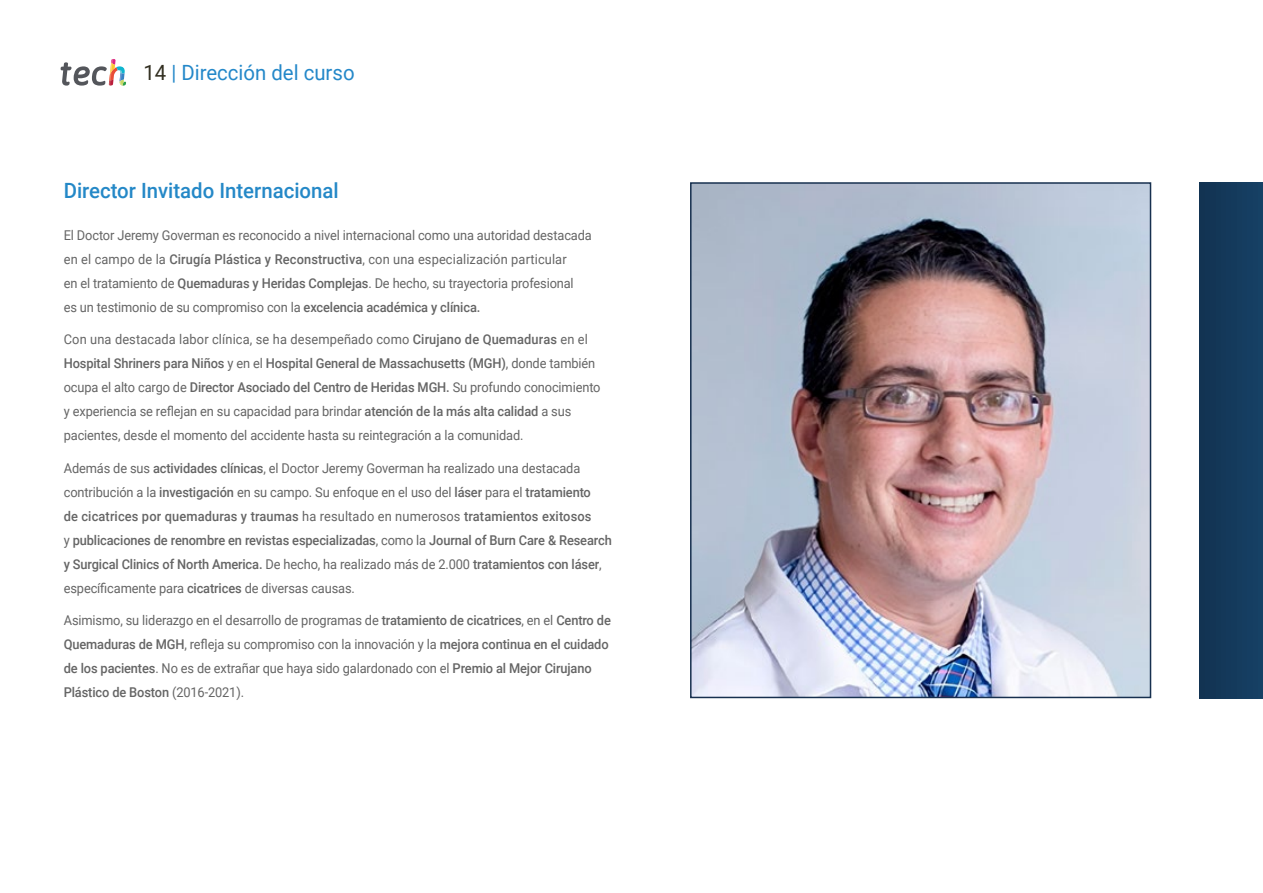
<style>
.page{position:relative;width:1263px;height:893px;background:#fff}
.page>*{position:absolute;margin:0;border:0;box-sizing:border-box;transform-origin:0 0}
.t1{font:500 21px "Roboto";color:#2488c7}
.t2{font:21px "Roboto";color:#2488c9}
.t3{font:13.5px/24px "Roboto";letter-spacing:-.01em;color:#656565;scale:.95 1}
.t4{font:500 13.5px/24px "Roboto";letter-spacing:-.01em;color:#656565;scale:.95 1}
.s1{color:#312e20}
.s2{font-weight:500}
.s3{font-weight:400}
</style>
<div class="page">
<svg style="left:61px;top:59px;width:65px;height:27px"></svg>
<img style="left:693px;top:185px;width:455px;height:510px">
<div style="left:690px;top:182px;width:461px;height:516px;border:2px solid #17304f"></div>
<div style="left:1199px;top:182px;width:64px;height:516px;background:#14395b"></div>
<h1 class="t2" style="left:144px;top:57px;width:213px"><span class="s1">14</span> | Dirección del curso</h1>
<h1 class="t1" style="left:64px;top:176px;width:276px">Director Invitado Internacional</h1>
<p class="t3" style="left:64px;top:222px;width:557px">El Doctor Jeremy Goverman es reconocido a nivel internacional como una autoridad destacada en el campo de la <span class="s2">Cirugía Plástica y Reconstructiva</span>, con una especialización particular<br>en el tratamiento de <span class="s2">Quemaduras y Heridas Complejas</span>. De hecho, su trayectoria profesional<br>es un testimonio de su compromiso con la <span class="s2">excelencia académica y clínica.</span></p>
<p class="t3" style="left:64px;top:327px;width:566px">Con una destacada labor clínica, se ha desempeñado como <span class="s2">Cirujano de Quemaduras</span> en el <span class="s2">Hospital Shriners para Niños</span> y en el <span class="s2">Hospital General de Massachusetts (MGH)</span>, donde también ocupa el alto cargo de <span class="s2">Director Asociado del Centro de Heridas MGH.</span> Su profundo conocimiento y experiencia se reflejan en su capacidad para brindar <span class="s2">atención de la más alta calidad</span> a sus pacientes, desde el momento del accidente hasta su reintegración a la comunidad.</p>
<p class="t4" style="left:64px;top:455px;width:578px"><span class="s3">Además de sus</span> actividades clínicas<span class="s3">, el Doctor Jeremy Goverman ha realizado una destacada contribución a la</span> investigación <span class="s3">en su campo. Su enfoque en el uso del</span> láser <span class="s3">para el</span> tratamiento<br>de cicatrices por quemaduras y traumas <span class="s3">ha resultado en numerosos</span> tratamientos exitosos<br><span class="s3">y</span> publicaciones de renombre en revistas especializadas<span class="s3">, como la</span> Journal of Burn Care &amp; Research y Surgical Clinics of North America. <span class="s3">De hecho, ha realizado más de 2.000</span> tratamientos con láser<span class="s3">, específicamente para</span> cicatrices <span class="s3">de diversas causas.</span></p>
<p class="t3" style="left:64px;top:608px;width:577px">Asimismo, su liderazgo en el desarrollo de programas de <span class="s2">tratamiento de cicatrices</span>, en el <span class="s2">Centro de Quemaduras de MGH</span>, refleja su compromiso con la innovación y la <span class="s2">mejora continua en el cuidado de los pacientes</span>. No es de extrañar que haya sido galardonado con el <span class="s2">Premio al Mejor Cirujano Plástico de Boston</span> (2016-2021).</p>
</div>
